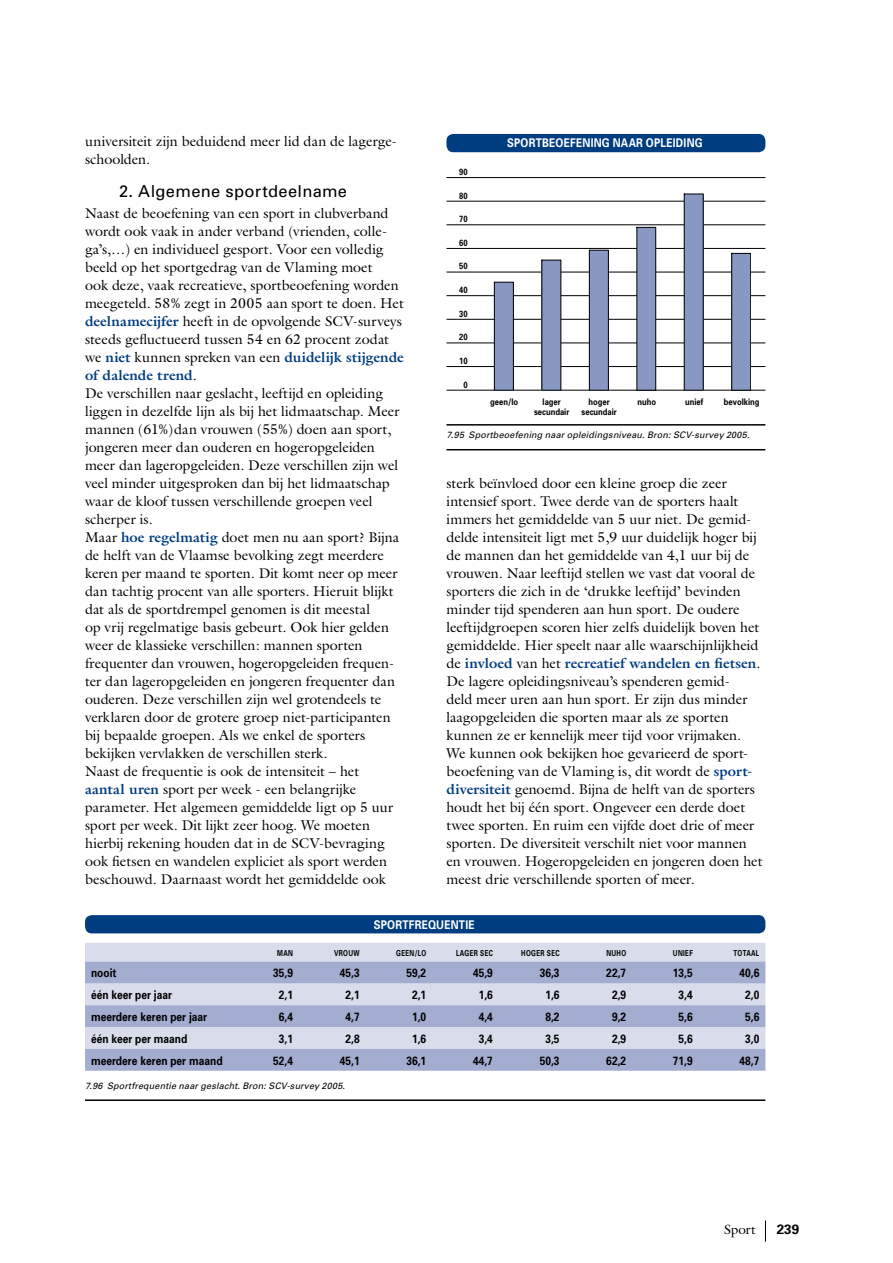
<style>
.page{position:relative;width:893px;height:1263px;background:#fff}
.page>*{position:absolute;margin:0;border:0;box-sizing:border-box;transform-origin:0 0}
.t1{font:16.5px "Univers";letter-spacing:.02em;color:#000}
.t2{font:14.25px/18px "Galliard";letter-spacing:-.005em;color:#000}
.t3{font:13.5px "Galliard";color:#000}
.t4{font:700 13.5px "Univers";color:#000}
.t5{font:700 12px "Univers";color:#000;scale:.85 1}
.t6{font:700 12px "Univers";letter-spacing:.025em;color:#fff;scale:.85 1}
.t7{font:italic 9px "Univers";letter-spacing:.02em;color:#000}
.t8{font:700 9px/9.8px "Univers";color:#000;text-align:center;scale:.85 1}
.t9{font:700 8.25px "Univers";letter-spacing:.05em;color:#000;scale:.75 1}
.s1{font-weight:700;color:#003d80}
</style>
<div class="page">
<svg style="left:765px;top:1220px;width:1px;height:22px"></svg>
<div style="left:446px;top:134px;width:319px;height:18px;background:#003d80;border-radius:7px"></div>
<hr style="left:446px;top:424px;width:319px;height:2px;background:#000">
<hr style="left:446px;top:449px;width:319px;height:1px;background:#000">
<hr style="left:446px;top:390px;width:319px;height:1px;background:#000">
<hr style="left:446px;top:366px;width:319px;height:1px;background:#000">
<hr style="left:446px;top:343px;width:319px;height:1px;background:#000">
<hr style="left:446px;top:319px;width:319px;height:1px;background:#000">
<hr style="left:446px;top:295px;width:319px;height:1px;background:#000">
<hr style="left:446px;top:272px;width:319px;height:1px;background:#000">
<hr style="left:446px;top:248px;width:319px;height:1px;background:#000">
<hr style="left:446px;top:225px;width:319px;height:1px;background:#000">
<hr style="left:446px;top:201px;width:319px;height:1px;background:#000">
<hr style="left:446px;top:177px;width:319px;height:1px;background:#000">
<div style="left:494px;top:282px;width:19px;height:108px;background:#8998c2"></div>
<div style="left:494px;top:282px;width:20px;height:108px;border:1px solid #000"></div>
<div style="left:542px;top:260px;width:19px;height:130px;background:#8998c2"></div>
<div style="left:589px;top:250px;width:19px;height:140px;background:#8998c2"></div>
<div style="left:589px;top:250px;width:20px;height:140px;border:1px solid #000"></div>
<div style="left:637px;top:227px;width:19px;height:163px;background:#8998c2"></div>
<div style="left:637px;top:227px;width:19px;height:163px;border:1px solid #000"></div>
<div style="left:684px;top:194px;width:19px;height:196px;background:#8998c2"></div>
<div style="left:684px;top:194px;width:19px;height:196px;border:1px solid #000"></div>
<div style="left:732px;top:253px;width:19px;height:137px;background:#8998c2"></div>
<div style="left:731px;top:253px;width:20px;height:137px;border:1px solid #000"></div>
<div style="left:85px;top:915px;width:680px;height:18px;background:#003d80;border-radius:7px"></div>
<hr style="left:85px;top:1099px;width:680px;height:2px;background:#000">
<div style="left:85px;top:943px;width:680px;height:18px;background:#d8dceb"></div>
<svg style="left:85px;top:961px;width:680px;height:110px;background:#b8c0db"></svg>
<p class="t2" style="left:85px;top:132px;width:313px">universiteit zijn beduidend meer lid dan de lagerge&shy;schoolden.</p>
<p class="t1" style="left:119px;top:181px;width:230px">2. Algemene sportdeelname</p>
<p class="t2" style="left:85px;top:204px;width:320px">Naast de beoefening van een sport in clubverband wordt ook vaak in ander verband (vrienden, colle&shy;ga’s,…) en individueel gesport. Voor een volledig beeld op het sportgedrag van de Vlaming moet<br>ook deze, vaak recreatieve, sportbeoefening worden meegeteld. 58% zegt in 2005 aan sport te doen. Het <span class="s1">deelnamecijfer</span> heeft in de opvolgende SCV-surveys steeds gefluctueerd tussen 54 en 62 procent zodat we <span class="s1">niet</span> kunnen spreken van een <span class="s1">duidelijk stijgende of dalende trend</span>.<br>De verschillen naar geslacht, leeftijd en opleiding liggen in dezelfde lijn als bij het lidmaatschap. Meer mannen (61%)dan vrouwen (55%) doen aan sport, jongeren meer dan ouderen en hogeropgeleiden meer dan lageropgeleiden. Deze verschillen zijn wel veel minder uitgesproken dan bij het lidmaatschap waar de kloof tussen verschillende groepen veel scherper is.<br>Maar <span class="s1">hoe regelmatig</span> doet men nu aan sport? Bijna de helft van de Vlaamse bevolking zegt meerdere keren per maand te sporten. Dit komt neer op meer dan tachtig procent van alle sporters. Hieruit blijkt dat als de sportdrempel genomen is dit meestal<br>op vrij regelmatige basis gebeurt. Ook hier gelden weer de klassieke verschillen: mannen sporten frequenter dan vrouwen, hogeropgeleiden frequen&shy;ter dan lageropgeleiden en jongeren frequenter dan ouderen. Deze verschillen zijn wel grotendeels te verklaren door de grotere groep niet-participanten bij bepaalde groepen. Als we enkel de sporters bekijken vervlakken de verschillen sterk.<br>Naast de frequentie is ook de intensiteit – het<br><span class="s1">aantal uren</span> sport per week - een belangrijke parameter. Het algemeen gemiddelde ligt op 5 uur sport per week. Dit lijkt zeer hoog. We moeten hierbij rekening houden dat in de SCV-bevraging ook fietsen en wandelen expliciet als sport werden beschouwd. Daarnaast wordt het gemiddelde ook</p>
<p class="t8" style="left:459px;top:167px;width:12px">90</p>
<p class="t8" style="left:459px;top:191px;width:12px">80</p>
<p class="t8" style="left:459px;top:214px;width:12px">70</p>
<p class="t8" style="left:459px;top:238px;width:12px">60</p>
<p class="t8" style="left:459px;top:261px;width:12px">50</p>
<p class="t8" style="left:459px;top:285px;width:12px">40</p>
<p class="t8" style="left:459px;top:309px;width:12px">30</p>
<p class="t8" style="left:459px;top:332px;width:12px">20</p>
<p class="t8" style="left:459px;top:356px;width:12px">10</p>
<p class="t8" style="left:463px;top:379px;width:7px">0</p>
<p class="t6" style="left:507px;top:136px;width:232px">sportbeoefening naar opleiding</p>
<p class="t8" style="left:490px;top:397px;width:35px">geen/lo</p>
<p class="t8" style="left:534px;top:397px;width:43px">lager secundair</p>
<p class="t8" style="left:582px;top:397px;width:43px">hoger secundair</p>
<p class="t8" style="left:637px;top:397px;width:23px">nuho</p>
<p class="t8" style="left:685px;top:397px;width:23px">unief</p>
<p class="t8" style="left:724px;top:397px;width:44px">bevolking</p>
<p class="t7" style="left:446px;top:430px;width:305px">7.95 Sportbeoefening naar opleidingsniveau. Bron: SCV-survey 2005.</p>
<p class="t2" style="left:446px;top:474px;width:318px">sterk beïnvloed door een kleine groep die zeer intensief sport. Twee derde van de sporters haalt immers het gemiddelde van 5 uur niet. De gemid&shy;delde intensiteit ligt met 5,9 uur duidelijk hoger bij de mannen dan het gemiddelde van 4,1 uur bij de vrouwen. Naar leeftijd stellen we vast dat vooral de sporters die zich in de ‘drukke leeftijd’ bevinden minder tijd spenderen aan hun sport. De oudere leeftijdgroepen scoren hier zelfs duidelijk boven het gemiddelde. Hier speelt naar alle waarschijnlijkheid de <span class="s1">invloed</span> van het <span class="s1">recreatief wandelen en fietsen</span>.<br>De lagere opleidingsniveau’s spenderen gemid-<br>deld meer uren aan hun sport. Er zijn dus minder laagopgeleiden die sporten maar als ze sporten kunnen ze er kennelijk meer tijd voor vrijmaken.<br>We kunnen ook bekijken hoe gevarieerd de sport&shy;beoefening van de Vlaming is, dit wordt de <span class="s1">sport&shy;diversiteit</span> genoemd. Bijna de helft van de sporters houdt het bij één sport. Ongeveer een derde doet twee sporten. En ruim een vijfde doet drie of meer sporten. De diversiteit verschilt niet voor mannen en vrouwen. Hogeropgeleiden en jongeren doen het meest drie verschillende sporten of meer.</p>
<p class="t6" style="left:374px;top:917px;width:120px">sportfrequentie</p>
<p class="t9" style="left:277px;top:948px;width:22px">man</p>
<p class="t9" style="left:334px;top:948px;width:35px">vrouw</p>
<p class="t9" style="left:396px;top:948px;width:42px">geen/lo</p>
<p class="t9" style="left:456px;top:948px;width:49px">lager sec</p>
<p class="t9" style="left:521px;top:948px;width:51px">hoger sec</p>
<p class="t9" style="left:606px;top:948px;width:28px">nuho</p>
<p class="t9" style="left:673px;top:948px;width:28px">unief</p>
<p class="t9" style="left:733px;top:948px;width:36px">Totaal</p>
<p class="t5" style="left:91px;top:966px;width:31px">nooit</p>
<p class="t5" style="left:273px;top:966px;width:25px">35,9</p>
<p class="t5" style="left:340px;top:966px;width:25px">45,3</p>
<p class="t5" style="left:406px;top:966px;width:25px">59,2</p>
<p class="t5" style="left:473px;top:966px;width:25px">45,9</p>
<p class="t5" style="left:540px;top:966px;width:25px">36,3</p>
<p class="t5" style="left:606px;top:966px;width:25px">22,7</p>
<p class="t5" style="left:673px;top:966px;width:25px">13,5</p>
<p class="t5" style="left:740px;top:966px;width:25px">40,6</p>
<p class="t5" style="left:91px;top:988px;width:97px">één keer per jaar</p>
<p class="t5" style="left:279px;top:988px;width:18px">2,1</p>
<p class="t5" style="left:345px;top:988px;width:18px">2,1</p>
<p class="t5" style="left:412px;top:988px;width:18px">2,1</p>
<p class="t5" style="left:479px;top:988px;width:18px">1,6</p>
<p class="t5" style="left:545px;top:988px;width:18px">1,6</p>
<p class="t5" style="left:612px;top:988px;width:18px">2,9</p>
<p class="t5" style="left:679px;top:988px;width:18px">3,4</p>
<p class="t5" style="left:745px;top:988px;width:18px">2,0</p>
<p class="t5" style="left:91px;top:1009px;width:138px">meerdere keren per jaar</p>
<p class="t5" style="left:279px;top:1009px;width:18px">6,4</p>
<p class="t5" style="left:345px;top:1009px;width:18px">4,7</p>
<p class="t5" style="left:412px;top:1009px;width:18px">1,0</p>
<p class="t5" style="left:479px;top:1009px;width:18px">4,4</p>
<p class="t5" style="left:545px;top:1009px;width:18px">8,2</p>
<p class="t5" style="left:612px;top:1009px;width:18px">9,2</p>
<p class="t5" style="left:679px;top:1009px;width:18px">5,6</p>
<p class="t5" style="left:745px;top:1009px;width:18px">5,6</p>
<p class="t5" style="left:91px;top:1031px;width:115px">één keer per maand</p>
<p class="t5" style="left:279px;top:1031px;width:18px">3,1</p>
<p class="t5" style="left:345px;top:1031px;width:18px">2,8</p>
<p class="t5" style="left:412px;top:1031px;width:18px">1,6</p>
<p class="t5" style="left:479px;top:1031px;width:18px">3,4</p>
<p class="t5" style="left:545px;top:1031px;width:18px">3,5</p>
<p class="t5" style="left:612px;top:1031px;width:18px">2,9</p>
<p class="t5" style="left:679px;top:1031px;width:18px">5,6</p>
<p class="t5" style="left:745px;top:1031px;width:18px">3,0</p>
<p class="t5" style="left:91px;top:1053px;width:156px">meerdere keren per maand</p>
<p class="t5" style="left:273px;top:1053px;width:25px">52,4</p>
<p class="t5" style="left:340px;top:1053px;width:25px">45,1</p>
<p class="t5" style="left:406px;top:1053px;width:25px">36,1</p>
<p class="t5" style="left:473px;top:1053px;width:25px">44,7</p>
<p class="t5" style="left:540px;top:1053px;width:25px">50,3</p>
<p class="t5" style="left:606px;top:1053px;width:25px">62,2</p>
<p class="t5" style="left:673px;top:1053px;width:25px">71,9</p>
<p class="t5" style="left:740px;top:1053px;width:25px">48,7</p>
<p class="t7" style="left:85px;top:1080px;width:262px">7.96 Sportfrequentie naar geslacht. Bron: SCV-survey 2005.</p>
<p class="t3" style="left:724px;top:1221px;width:33px">Sport</p>
<p class="t4" style="left:777px;top:1221px;width:24px">239</p>
</div>
